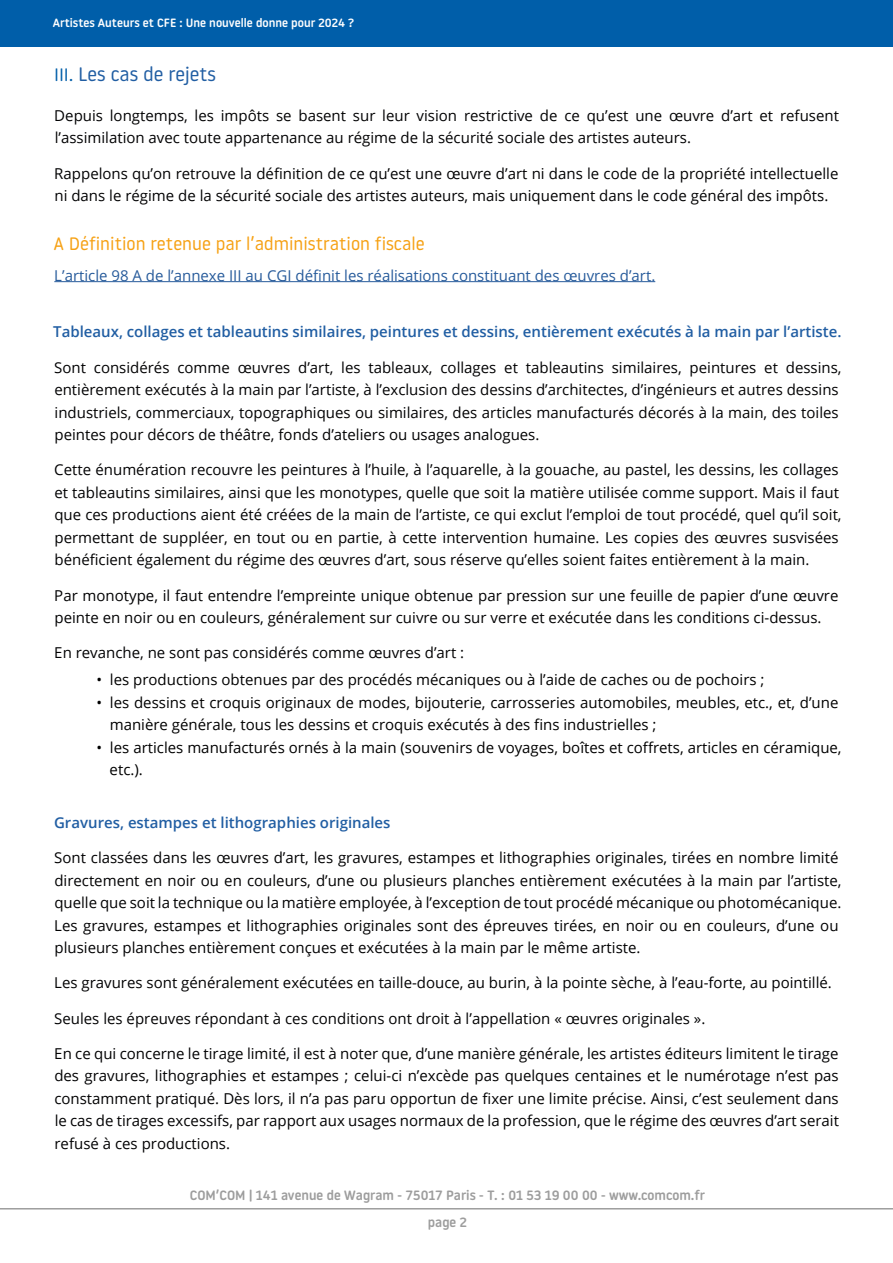
<style>
.page{position:relative;width:893px;height:1263px;background:#fff}
.page>*{position:absolute;margin:0;border:0;box-sizing:border-box;transform-origin:0 0}
.t1{font:19.5px "Roway Round";color:#215ea3}
.t2{font:18px "Roway Round";color:#f6a114}
.t3{font:15px/22.5px "Open Sans";color:#020203}
.t4{font:15px/22.5px "Open Sans";color:#000}
.t5{font:600 15px "Open Sans";color:#215ea3}
.t6{font:15px "Open Sans";color:#275b9b}
.t7{font:500 13.5px/26.8px "Roway Round";color:#9d9d9d;text-align:center}
.t8{font:500 12px "Roway Round";color:#fefefe}
.s1{font-size:18px;color:#005ea9}
</style>
<div class="page">
<div style="left:0;top:0;width:893px;height:47px;background:#005ea9"></div>
<hr style="left:0;top:1208px;width:893px;height:1px;background:#9d9d9d">
<hr style="left:54px;top:281px;width:601px;height:1px;background:#275b9b">
<p class="t8" style="left:53px;top:14px;width:303px">Artistes Auteurs et CFE : Une nouvelle donne pour 2024 ?</p>
<h1 class="t1" style="left:54px;top:61px;width:164px"><span class="s1">III.</span> Les cas de rejets</h1>
<p class="t3" style="left:54px;top:104px;width:786px">Depuis longtemps, les impôts se basent sur leur vision restrictive de ce qu’est une œuvre d’art et refusent l’assimilation avec toute appartenance au régime de la sécurité sociale des artistes auteurs.</p>
<p class="t3" style="left:54px;top:162px;width:786px">Rappelons qu’on retrouve la définition de ce qu’est une œuvre d’art ni dans le code de la propriété intellectuelle ni dans le régime de la sécurité sociale des artistes auteurs, mais uniquement dans le code général des impôts.</p>
<p class="t2" style="left:53px;top:231px;width:373px">A Définition retenue par l’administration fiscale</p>
<p class="t6" style="left:54px;top:265px;width:603px">L’article 98 A de l’annexe III au CGI définit les réalisations constituant des œuvres d’art.</p>
<p class="t5" style="left:53px;top:322px;width:790px">Tableaux, collages et tableautins similaires, peintures et dessins, entièrement exécutés à la main par l’artiste.</p>
<p class="t3" style="left:54px;top:356px;width:789px">Sont considérés comme œuvres d’art, les tableaux, collages et tableautins similaires, peintures et dessins, entièrement exécutés à la main par l’artiste, à l’exclusion des dessins d’architectes, d’ingénieurs et autres dessins industriels, commerciaux, topographiques ou similaires, des articles manufacturés décorés à la main, des toiles peintes pour décors de théâtre, fonds d’ateliers ou usages analogues.</p>
<p class="t3" style="left:54px;top:458px;width:789px">Cette énumération recouvre les peintures à l’huile, à l’aquarelle, à la gouache, au pastel, les dessins, les collages et tableautins similaires, ainsi que les monotypes, quelle que soit la matière utilisée comme support. Mais il faut que ces productions aient été créées de la main de l’artiste, ce qui exclut l’emploi de tout procédé, quel qu’il soit, permettant de suppléer, en tout ou en partie, à cette intervention humaine. Les copies des œuvres susvisées bénéficient également du régime des œuvres d’art, sous réserve qu’elles soient faites entièrement à la main.</p>
<p class="t3" style="left:54px;top:584px;width:786px">Par monotype, il faut entendre l’empreinte unique obtenue par pression sur une feuille de papier d’une œuvre peinte en noir ou en couleurs, généralement sur cuivre ou sur verre et exécutée dans les conditions ci-dessus.</p>
<p class="t3" style="left:54px;top:641px;width:411px">En revanche, ne sont pas considérés comme œuvres d’art :</p>
<p class="t4" style="left:96px;top:668px;width:670px">• les productions obtenues par des procédés mécaniques ou à l’aide de caches ou de pochoirs ;</p>
<p class="t4" style="left:110px;top:691px;width:730px;text-indent:-13px">• les dessins et croquis originaux de modes, bijouterie, carrosseries automobiles, meubles, etc., et, d’une manière générale, tous les dessins et croquis exécutés à des fins industrielles ;</p>
<p class="t4" style="left:110px;top:736px;width:733px;text-indent:-13px">• les articles manufacturés ornés à la main (souvenirs de voyages, boîtes et coffrets, articles en céramique, etc.).</p>
<p class="t5" style="left:54px;top:812px;width:338px">Gravures, estampes et lithographies originales</p>
<p class="t3" style="left:54px;top:846px;width:789px">Sont classées dans les œuvres d’art, les gravures, estampes et lithographies originales, tirées en nombre limité directement en noir ou en couleurs, d’une ou plusieurs planches entièrement exécutées à la main par l’artiste, quelle que soit la technique ou la matière employée, à l’exception de tout procédé mécanique ou photomécanique.<br>Les gravures, estampes et lithographies originales sont des épreuves tirées, en noir ou en couleurs, d’une ou plusieurs planches entièrement conçues et exécutées à la main par le même artiste.</p>
<p class="t3" style="left:54px;top:971px;width:779px">Les gravures sont généralement exécutées en taille-douce, au burin, à la pointe sèche, à l’eau-forte, au pointillé.</p>
<p class="t3" style="left:54px;top:1006px;width:653px">Seules les épreuves répondant à ces conditions ont droit à l’appellation « œuvres originales ».</p>
<p class="t3" style="left:54px;top:1042px;width:786px;text-align:justify">En ce qui concerne le tirage limité, il est à noter que, d’une manière générale, les artistes éditeurs limitent le tirage des gravures, lithographies et estampes ; celui-ci n’excède pas quelques centaines et le numérotage n’est pas constamment pratiqué. Dès lors, il n’a pas paru opportun de fixer une limite précise. Ainsi, c’est seulement dans le cas de tirages excessifs, par rapport aux usages normaux de la profession, que le régime des œuvres d’art serait refusé à ces productions.</p>
<p class="t7" style="left:190px;top:1181px;width:517px">COM’COM | 141 avenue de Wagram - 75017 Paris - T. : 01 53 19 00 00 - www.comcom.fr page 2</p>
</div>
